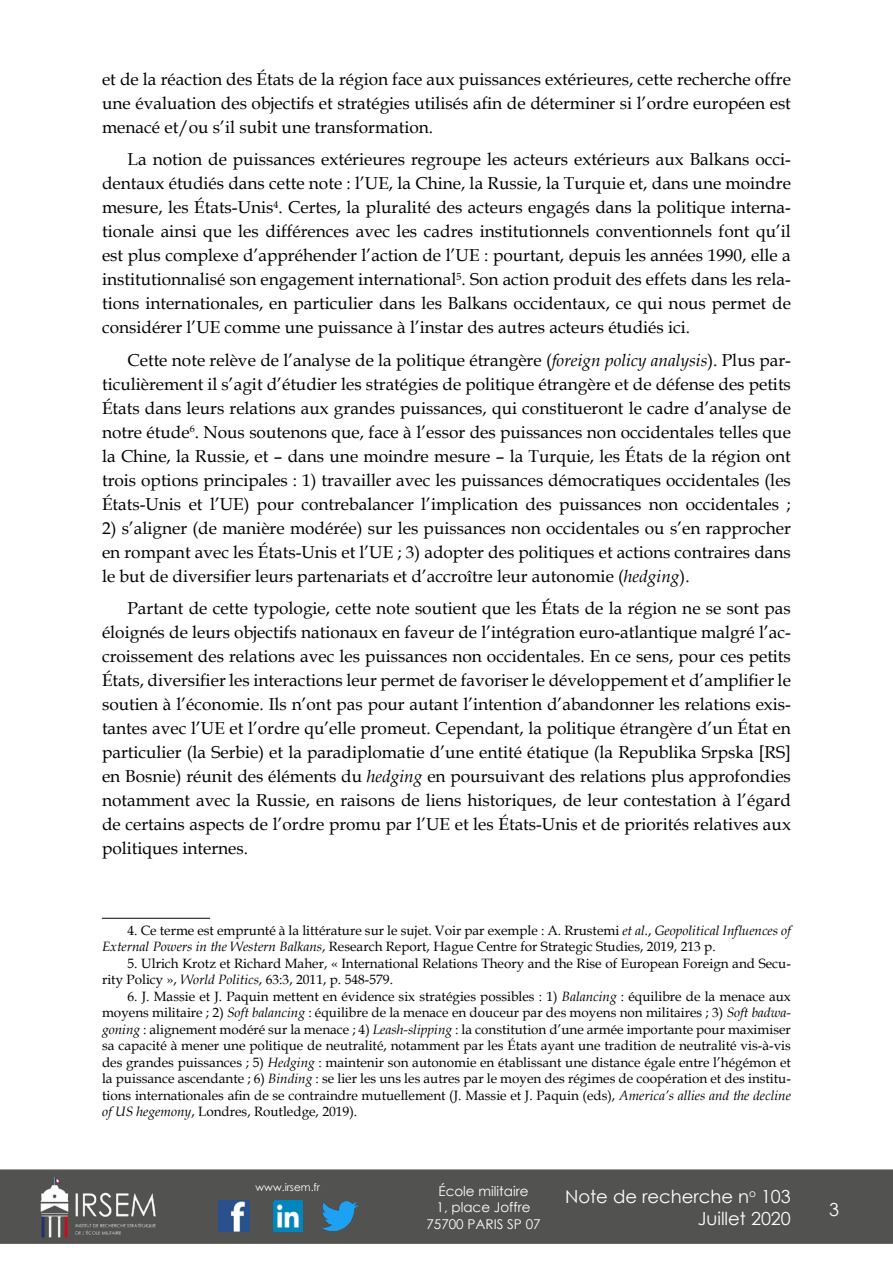
<style>
.page{position:relative;width:893px;height:1263px;background:#fff}
.page>*{position:absolute;margin:0;border:0;box-sizing:border-box;transform-origin:0 0}
.t1{font:18px/21.6px "Century Gothic";color:#fff;text-align:right}
.t2{font:17.25px/24px "Book Antiqua";color:#000;text-align:justify}
.t3{font:13.5px/16.5px "Book Antiqua";color:#000}
.t4{font:13.5px/16.2px "Century Gothic";color:#fff;text-align:center}
.t5{font:10.5px "Century Gothic";color:#fff}
.s1{font-style:italic}
</style>
<div class="page">
<div style="left:0;top:1169px;width:893px;height:75px;background:#525251"></div>
<img style="left:39px;top:1169px;width:117px;height:75px">
<img style="left:322px;top:1201px;width:36px;height:30px">
<img style="left:218px;top:1200px;width:31px;height:32px">
<img style="left:274px;top:1200px;width:28px;height:32px">
<hr style="left:102px;top:918px;width:108px;height:1px;background:#000">
<p class="t2" style="left:102px;top:67px;width:690px">et de la réaction des États de la région face aux puissances extérieures, cette recherche offre une évaluation des objectifs et stratégies utilisés afin de déterminer si l’ordre européen est menacé et/ou s’il subit une transformation.</p>
<p class="t2" style="left:102px;top:147px;width:690px;text-indent:26px">La notion de puissances extérieures regroupe les acteurs extérieurs aux Balkans occi&shy;dentaux étudiés dans cette note : l’UE, la Chine, la Russie, la Turquie et, dans une moindre mesure, les États-Unis<sup>4</sup>. Certes, la pluralité des acteurs engagés dans la politique interna&shy;tionale ainsi que les différences avec les cadres institutionnels conventionnels font qu’il est plus complexe d’appréhender l’action de l’UE : pourtant, depuis les années 1990, elle a institutionnalisé son engagement international<sup>5</sup>. Son action produit des effets dans les rela&shy;tions internationales, en particulier dans les Balkans occidentaux, ce qui nous permet de considérer l’UE comme une puissance à l’instar des autres acteurs étudiés ici.</p>
<p class="t2" style="left:102px;top:348px;width:690px;text-indent:26px">Cette note relève de l’analyse de la politique étrangère (<span class="s1">foreign policy analysis</span>). Plus par&shy;ticulièrement il s’agit d’étudier les stratégies de politique étrangère et de défense des petits États dans leurs relations aux grandes puissances, qui constitueront le cadre d’analyse de notre étude<sup>6</sup>. Nous soutenons que, face à l’essor des puissances non occidentales telles que la Chine, la Russie, et – dans une moindre mesure – la Turquie, les États de la région ont trois options principales : 1) travailler avec les puissances démocratiques occidentales (les États-Unis et l’UE) pour contrebalancer l’implication des puissances non occidentales ;</p>
<p class="t2" style="left:102px;top:516px;width:690px">2) s’aligner (de manière modérée) sur les puissances non occidentales ou s’en rapprocher en rompant avec les États-Unis et l’UE ; 3) adopter des politiques et actions contraires dans le but de diversifier leurs partenariats et d’accroître leur autonomie (<span class="s1">hedging</span>).</p>
<p class="t2" style="left:102px;top:596px;width:690px;text-indent:26px">Partant de cette typologie, cette note soutient que les États de la région ne se sont pas éloignés de leurs objectifs nationaux en faveur de l’intégration euro-atlantique malgré l’ac&shy;croissement des relations avec les puissances non occidentales. En ce sens, pour ces petits États, diversifier les interactions leur permet de favoriser le développement et d’amplifier le soutien à l’économie. Ils n’ont pas pour autant l’intention d’abandonner les relations exis&shy;tantes avec l’UE et l’ordre qu’elle promeut. Cependant, la politique étrangère d’un État en particulier (la Serbie) et la paradiplomatie d’une entité étatique (la Republika Srpska [RS] en Bosnie) réunit des éléments du <span class="s1">hedging</span> en poursuivant des relations plus approfondies notamment avec la Russie, en raisons de liens historiques, de leur contestation à l’égard de certains aspects de l’ordre promu par l’UE et les États-Unis et de priorités relatives aux politiques internes.</p>
<p class="t3" style="left:102px;top:921px;width:690px;text-indent:26px">4. Ce terme est emprunté à la littérature sur le sujet. Voir par exemple : A. Rrustemi <span class="s1">et al.</span>, <span class="s1">Geopolitical Influences of<br>External Powers in the Western Balkans</span>, Research Report, Hague Centre for Strategic Studies, 2019, 213 p.</p>
<p class="t3" style="left:102px;top:954px;width:690px;text-indent:26px">5. Ulrich Krotz et Richard Maher, « International Relations Theory and the Rise of European Foreign and Secu&shy;rity Policy », <span class="s1">World Politics</span>, 63:3, 2011, p. 548-579.</p>
<p class="t3" style="left:102px;top:987px;width:690px;text-align:justify;text-indent:25px">6. J. Massie et J. Paquin mettent en évidence six stratégies possibles : 1) <span class="s1">Balancing</span> : équilibre de la menace aux moyens militaire ; 2) <span class="s1">Soft balancing</span> : équilibre de la menace en douceur par des moyens non militaires ; 3) <span class="s1">Soft badwa&shy;goning</span> : alignement modéré sur la menace ; 4) <span class="s1">Leash-slipping</span> : la constitution d’une armée importante pour maximiser sa capacité à mener une politique de neutralité, notamment par les États ayant une tradition de neutralité vis-à-vis des grandes puissances ; 5) <span class="s1">Hedging</span> : maintenir son autonomie en établissant une distance égale entre l’hégémon et la puissance ascendante ; 6) <span class="s1">Binding</span> : se lier les uns les autres par le moyen des régimes de coopération et des institu&shy;tions internationales afin de se contraindre mutuellement (J. Massie et J. Paquin (eds), <span class="s1">America’s allies and the decline of US hegemony</span>, Londres, Routledge, 2019).</p>
<p class="t5" style="left:256px;top:1179px;width:66px">www.irsem.fr</p>
<p class="t4" style="left:426px;top:1183px;width:116px">École militaire<br>1, place Joffre<br>75700 PARIS SP 07</p>
<p class="t1" style="left:565px;top:1185px;width:227px">Note de recherche n<sup>o</sup> 103<br>Juillet 2020</p>
<p class="t1" style="left:829px;top:1198px;width:11px">3</p>
</div>
